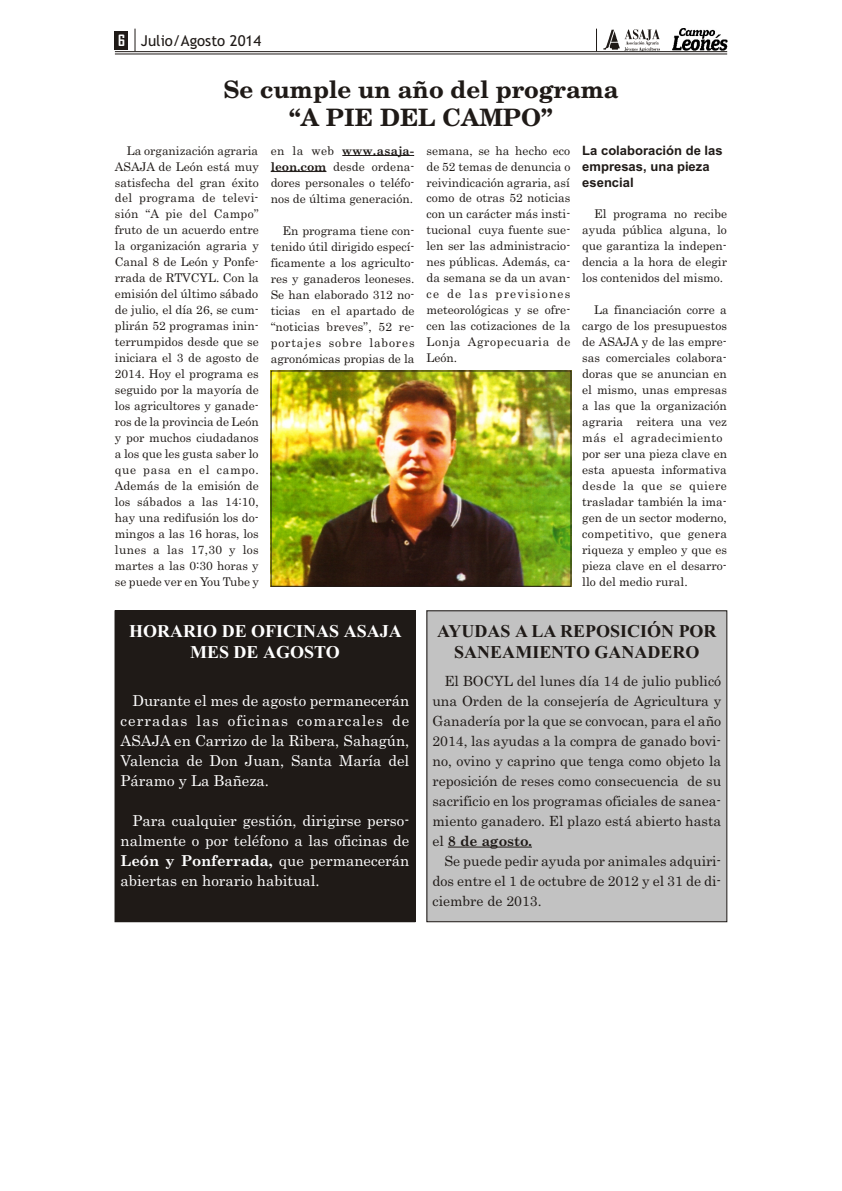
<style>
.page{position:relative;width:842px;height:1191px;background:#fff}
.page>*{position:absolute;margin:0;border:0;box-sizing:border-box;transform-origin:0 0}
.t1{font:700 24px/27.7px "New Century Schoolbook";color:#1f1a17;text-align:center}
.t2{font:700 18px/20.6px "Times New Roman";color:#1f1a17;text-align:center}
.t3{font:700 18px/20.6px "Times New Roman";color:#fff;text-align:center}
.t4{font:15px/20px "Century";color:#fff;text-align:justify}
.t5{font:15px "Trebuchet MS";color:#1f1a17}
.t6{font:14px/20px "Century";color:#1f1a17;text-align:justify}
.t7{font:700 13px/16px "Arial";color:#1f1a17}
.t8{font:12px/16px "Century";color:#1f1a17;text-align:justify}
.s1{font-family:"Agency FB";font-weight:700;color:#fff}
.s2{font-weight:700}
</style>
<div class="page">
<img style="left:672px;top:29px;width:55px;height:22px">
<img style="left:603px;top:29px;width:57px;height:22px">
<div style="left:115px;top:31px;width:13px;height:19px;background:#1f1a17"></div>
<svg style="left:135px;top:29px;width:1px;height:22px"></svg>
<svg style="left:596px;top:29px;width:1px;height:22px"></svg>
<hr style="left:115px;top:54px;width:612px;height:1px;background:#1f1a17">
<hr style="left:115px;top:51px;width:612px;height:1px;background:#1f1a17">
<hr style="left:342px;top:155px;width:72px;height:1px;background:#1f1a17">
<hr style="left:271px;top:171px;width:55px;height:1px;background:#1f1a17">
<div style="left:115px;top:611px;width:300px;height:311px;background:#1f1a17"></div>
<div style="left:427px;top:611px;width:300px;height:311px;background:#c2c2c2"></div>
<hr style="left:448px;top:847px;width:84px;height:1px;background:#1f1a17">
<img style="left:273px;top:373px;width:296px;height:211px">
<div style="left:271px;top:371px;width:300px;height:215px;border:1px solid #1f1a17"></div>
<p class="t5" style="left:118px;top:34px;width:145px"><span class="s1">6</span> Julio/Agosto 2014</p>
<h1 class="t1" style="left:223px;top:77px;width:396px">Se cumple un año del programa “A PIE DEL CAMPO”</h1>
<p class="t8" style="left:115px;top:143px;width:145px;text-indent:12px">La or ga ni za ción agra ria ASAJA de León es tá muy sa tis fe cha del gran éxi to del pro gra ma de te le vi - sión “A pie del Cam po” fru to de un acuer do en tre la or ga ni za ción agra ria y Ca nal 8 de León y Pon fe - rra da de RTVCYL. Con la emi sión del úl ti mo sá ba do de ju lio, el día 26, se cum - pli rán 52 pro gra mas inin - te rrum pi dos des de que se ini cia ra el 3 de agos to de 2014. Hoy el pro gra ma es se gui do por la ma yo ría de los agri cul to res y ga na de - ros de la pro vin cia de León y por mu chos ciu da da nos a los que les gus ta sa ber lo que pa sa en el campo.<br>Ade más de la emi sión de los sá ba dos a las 14:10, hay una re di fu sión los do - min gos a las 16 ho ras, los lu nes a las 17,30 y los mar tes a las 0:30 ho ras y se pue de ver en You Tu be y</p>
<p class="t8" style="left:271px;top:143px;width:145px">en la web <span class="s2">www.asa ja - leon.com</span> des de or de na - do res per so na les o te lé fo - nos de úl ti ma ge ne ra ción.</p>
<p class="t8" style="left:426px;top:143px;width:145px">se ma na, se ha he cho eco de 52 te mas de de nun cia o rei vin di ca ción agra ria, así co mo de otras 52 no ti cias con un carác ter más ins ti - tu cio nal cu ya fuen te sue - len ser las ad mi nis tra cio - nes pú bli cas. Ade más, ca - da se ma na se da un avan - ce de las pre vi sio nes me teo ro ló gi cas y se ofre - cen las co ti za cio nes de la Lon ja Agro pe cua ria de León.</p>
<p class="t7" style="left:582px;top:143px;width:142px">La colaboración de las empresas, una pieza esencial</p>
<p class="t8" style="left:582px;top:207px;width:146px;text-indent:12px">El pro gra ma no re ci be ayu da pú bli ca al gu na, lo que ga ran ti za la in de pen - den cia a la ho ra de ele gir los con te ni dos del mis mo.</p>
<p class="t8" style="left:582px;top:303px;width:146px;text-align:left;text-indent:12px">La fi nan cia ción co rre a car go de los pre su pues tos de ASAJA y de las em pre - sas co mer cia les co la bo ra - do ras que se anun cian en el mis mo, unas em pre sas a las que la orga ni za ción agra ria rei te ra una vez más el agra de ci mien to por ser una pie za cla ve en es ta apues ta in for ma ti va des de la que se quie re tras la dar tam bién la ima - gen de un sec tor mo der no, com pe ti ti vo, que ge ne ra ri que za y em pleo y que es pie za cla ve en el de sa rro - llo del me dio ru ral.</p>
<p class="t8" style="left:271px;top:223px;width:145px;text-indent:12px">En pro gra ma tie ne con - te ni do útil di ri gi do es pe cí - fi ca men te a los agri cul to - res y ga na de ros leo ne ses.<br>Se han ela bo ra do 312 no - ti cias en el apar ta do de “no ti cias bre ves”, 52 re - por ta jes so bre la bo res agro nó mi cas pro pias de la</p>
<h2 class="t3" style="left:129px;top:622px;width:274px">HORARIO DE OFICINAS ASAJA<br>MES DE AGOSTO</h2>
<p class="t4" style="left:121px;top:692px;width:290px;text-indent:12px">Du ran te el mes de agos to per ma ne ce rán ce rra das las ofi ci nas co mar ca les de ASAJA en Ca rri zo de la Ri be ra, Saha gún, Va len cia de Don Juan, San ta Ma ría del Pá ra mo y La Ba ñe za.</p>
<p class="t4" style="left:121px;top:812px;width:290px;text-indent:12px">Pa ra cual quier ges tión, di ri gir se per so - nal men te o por te lé fo no a las ofi ci nas de <span class="s2">León y Pon fe rra da,</span> que per ma ne ce rán abier tas en ho ra rio ha bi tual.</p>
<h2 class="t2" style="left:437px;top:622px;width:281px">AYUDAS A LA REPOSICIÓN POR<br>SANEAMIENTO GANADERO</h2>
<p class="t6" style="left:432px;top:672px;width:290px;text-indent:12px">El BOCYL del lu nes día 14 de ju lio pu bli có una Orden de la con se je ría de Agri cul tu ra y Ga na de ría por la que se con vo can, pa ra el año 2014, las ayu das a la com pra de ga na do bo vi - no, ovi no y ca prino que ten ga co mo ob je to la re po si ción de re ses co mo con se cuen cia de su sa cri fi cio en los pro gra mas ofi cia les de sa nea - mien to ga na de ro. El pla zo es tá abier to has ta el <span class="s2">8 de agos to.</span></p>
<p class="t6" style="left:432px;top:852px;width:290px;text-indent:12px">Se pue de pe dir ayu da por ani ma les ad qui ri&shy;dos en tre el 1 de oc tu bre de 2012 y el 31 de di&shy;ciem bre de 2013.</p>
</div>
